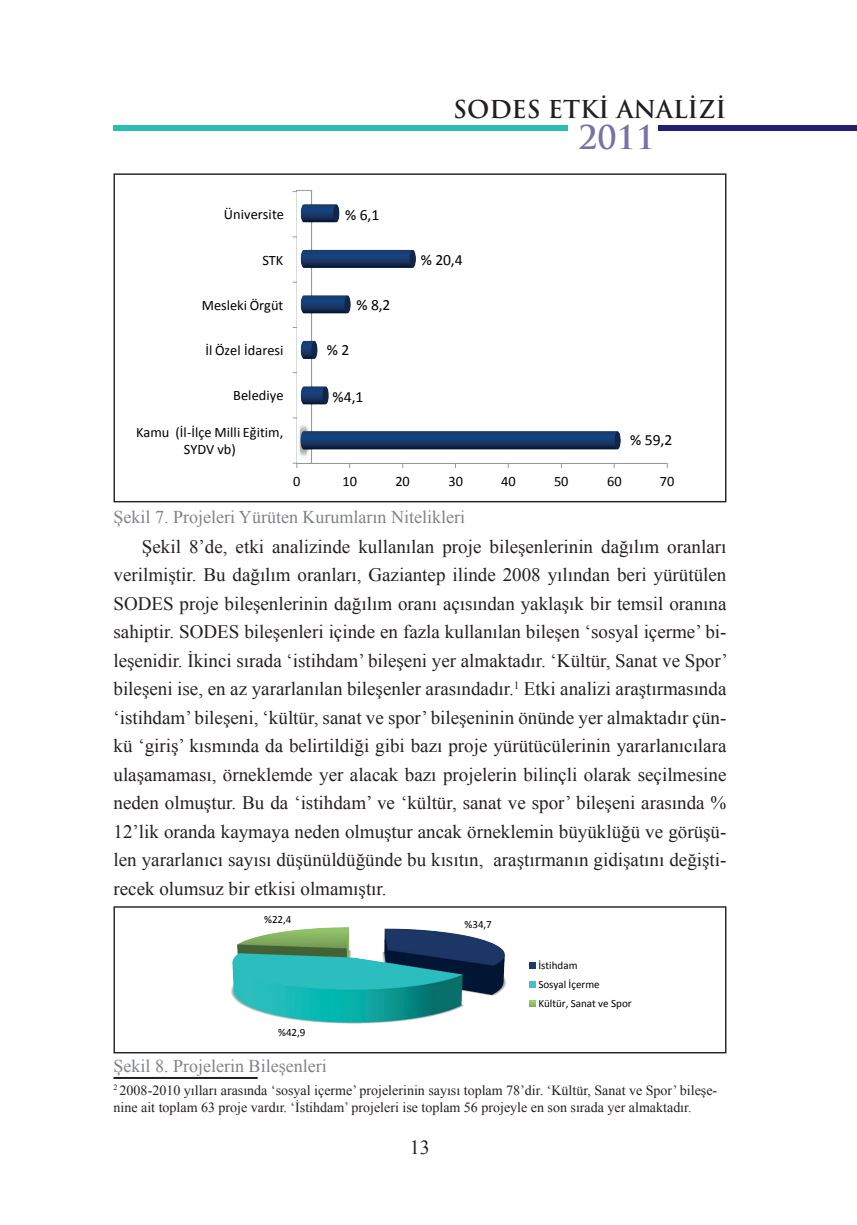
<style>
.page{position:relative;width:857px;height:1225px;background:#fff}
.page>*{position:absolute;margin:0;border:0;box-sizing:border-box;transform-origin:0 0}
.t1{font:700 32px "Trajan Pro";color:#7871a7}
.t2{font:700 24px "Trajan Pro";color:#231f20}
.t3{font:20px "Times New Roman";color:#231f20}
.t4{font:19px/28.4px "Times New Roman";color:#231f20;text-align:justify}
.t5{font:18px "Times New Roman";color:#808285}
.t6{font:15.6px "Calibri";color:#000}
.t7{font:14.4px/17.4px "Calibri";color:#000;text-align:center}
.t8{font:14px/16.8px "Times New Roman";color:#231f20}
.t9{font:11px/19.2px "Calibri";color:#000}
</style>
<div class="page">
<div style="left:113px;top:125px;width:454px;height:5px;background:#2abdb1"></div>
<div style="left:658px;top:125px;width:198px;height:5px;background:#221e72"></div>
<hr style="left:113px;top:1077px;width:144px;height:2px;background:#231f20">
<svg style="left:292px;top:190px;width:376px;height:278px"></svg>
<svg style="left:231px;top:927px;width:305px;height:97px"></svg>
<div style="left:113px;top:906px;width:613px;height:147px;border:1px solid #231f20"></div>
<p class="t2" style="left:453px;top:95px;width:274px">SODES ETKİ ANALİZİ</p>
<h1 class="t1" style="left:578px;top:119px;width:78px">2011</h1>
<p class="t7" style="left:224px;top:207px;width:61px">Üniversite</p>
<p class="t6" style="left:345px;top:208px;width:36px">% 6,1</p>
<p class="t7" style="left:262px;top:252px;width:22px">STK</p>
<p class="t6" style="left:420px;top:253px;width:43px">% 20,4</p>
<p class="t7" style="left:202px;top:297px;width:83px">Mesleki Örgüt</p>
<p class="t6" style="left:356px;top:298px;width:36px">% 8,2</p>
<p class="t7" style="left:205px;top:343px;width:79px">İl Özel İdaresi</p>
<p class="t6" style="left:326px;top:344px;width:24px">% 2</p>
<p class="t7" style="left:233px;top:388px;width:52px">Belediye</p>
<p class="t7" style="left:136px;top:424px;width:149px">Kamu (İl-İlçe Milli Eğitim,<br>SYDV vb)</p>
<p class="t6" style="left:332px;top:390px;width:32px">%4,1</p>
<p class="t6" style="left:630px;top:433px;width:43px">% 59,2</p>
<p class="t7" style="left:293px;top:474px;width:9px">0</p>
<p class="t7" style="left:342px;top:474px;width:16px">10</p>
<p class="t7" style="left:395px;top:474px;width:16px">20</p>
<p class="t7" style="left:448px;top:474px;width:16px">30</p>
<p class="t7" style="left:501px;top:474px;width:16px">40</p>
<p class="t7" style="left:553px;top:474px;width:16px">50</p>
<p class="t7" style="left:607px;top:474px;width:16px">60</p>
<p class="t7" style="left:659px;top:474px;width:16px">70</p>
<p class="t5" style="left:113px;top:507px;width:353px">Şekil 7. Projeleri Yürüten Kurumların Nitelikleri</p>
<p class="t4" style="left:113px;top:532px;width:615px;text-indent:28px">Şekil 8’de, etki analizinde kullanılan proje bileşenlerinin dağılım oranları verilmiştir. Bu dağılım oranları, Gaziantep ilinde 2008 yılından beri yürütülen SODES proje bileşenlerinin dağılım oranı açısından yaklaşık bir temsil oranına sahiptir. SODES bileşenleri içinde en fazla kullanılan bileşen ‘sosyal içerme’ bi&shy;leşenidir. İkinci sırada ‘istihdam’ bileşeni yer almaktadır. ‘Kültür, Sanat ve Spor’ bileşeni ise, en az yararlanılan bileşenler arasındadır.<sup>1</sup> Etki analizi araştırmasında ‘istihdam’ bileşeni, ‘kültür, sanat ve spor’ bileşeninin önünde yer almaktadır çün&shy;kü ‘giriş’ kısmında da belirtildiği gibi bazı proje yürütücülerinin yararlanıcılara ulaşamaması, örneklemde yer alacak bazı projelerin bilinçli olarak seçilmesine neden olmuştur. Bu da ‘istihdam’ ve ‘kültür, sanat ve spor’ bileşeni arasında % 12’lik oranda kaymaya neden olmuştur ancak örneklemin büyüklüğü ve görüşü&shy;len yararlanıcı sayısı düşünüldüğünde bu kısıtın, araştırmanın gidişatını değişti&shy;recek olumsuz bir etkisi olmamıştır.</p>
<p class="t9" style="left:264px;top:910px;width:29px">%22,4</p>
<p class="t9" style="left:278px;top:1023px;width:29px">%42,9</p>
<p class="t5" style="left:113px;top:1055px;width:214px">Şekil 8. Projelerin Bileşenleri</p>
<p class="t9" style="left:464px;top:916px;width:29px">%34,7</p>
<p class="t9" style="left:538px;top:956px;width:95px">İstihdam<br>Sosyal İçerme<br>Kültür, Sanat ve Spor</p>
<p class="t8" style="left:113px;top:1081px;width:605px"><sup>2</sup> 2008-2010 yılları arasında ‘sosyal içerme’ projelerinin sayısı toplam 78’dir. ‘Kültür, Sanat ve Spor’ bileşe&shy;nine ait toplam 63 proje vardır. ‘İstihdam’ projeleri ise toplam 56 projeyle en son sırada yer almaktadır.</p>
<p class="t3" style="left:410px;top:1136px;width:21px">13</p>
</div>
